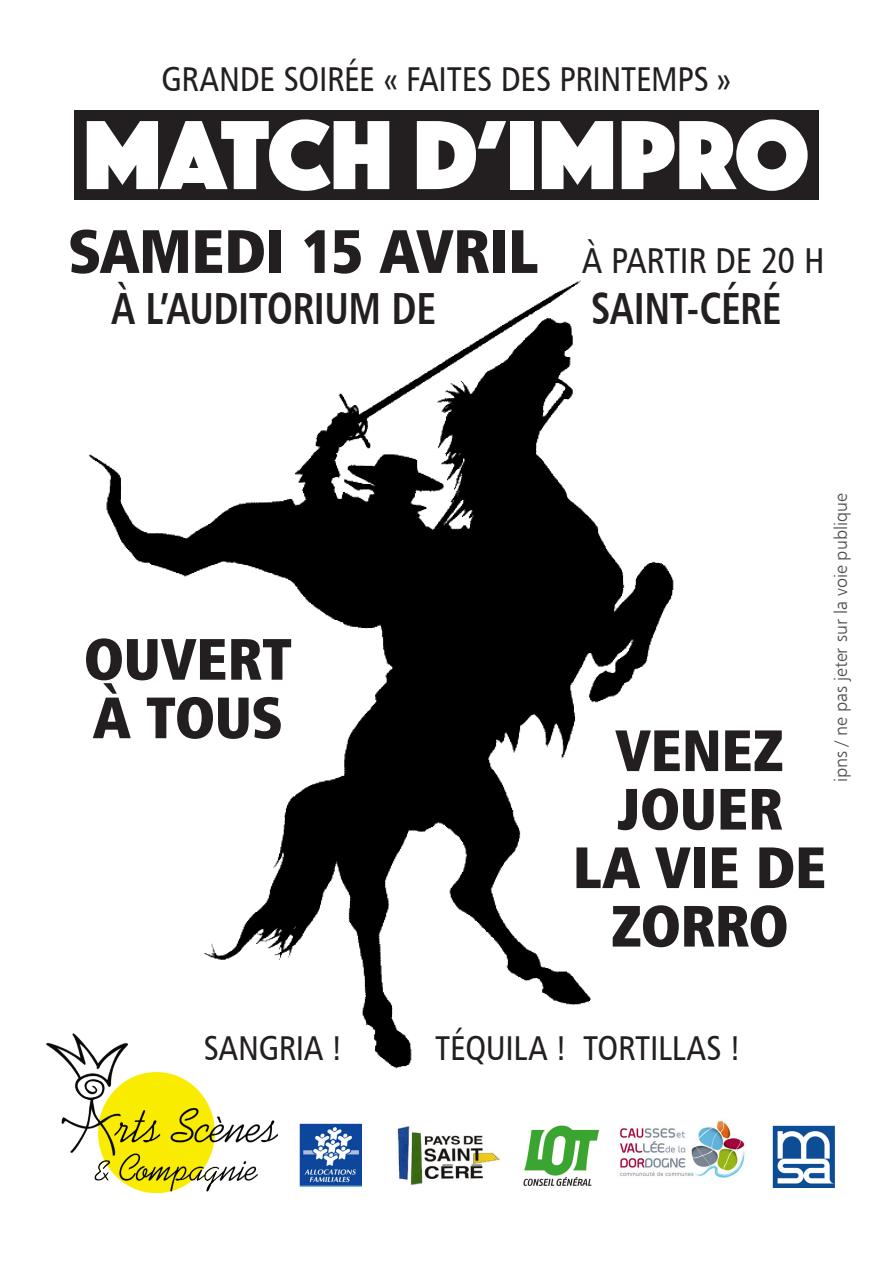
<style>
.page{position:relative;width:893px;height:1263px;background:#fff}
.page>*{position:absolute;margin:0;border:0;box-sizing:border-box;transform-origin:0 0}
.t1{font:102px "Phosphate Solid";color:#fff}
.t2{font:61.5px "Humanist 777 BT Extra Black Cond B";letter-spacing:-.01em;color:#231f20}
.t3{font:58.5px/58.5px "Humanist 777 BT Extra Black Cond B";letter-spacing:-.01em;color:#231f20}
.t4{font:45px "Humanist 777 BT Bold Condensed B";letter-spacing:-.01em;color:#231f20;scale:.9 1}
.t5{font:34.5px "Humanist 777 BT Roman Condensed B";letter-spacing:-.005em;color:#231f20}
.t6{font:18px "Humanist 777 BT Light B";color:#4b4c4d}
.s1{font-family:"Humanist 777 BT Roman Condensed B";font-size:36px}
</style>
<div class="page">
<img style="left:88px;top:280px;width:586px;height:789px">
<div style="left:74px;top:111px;width:745px;height:89px;background:#231f20"></div>
<img style="left:619px;top:1119px;width:126px;height:59px">
<img style="left:523px;top:1125px;width:76px;height:61px">
<img style="left:300px;top:1123px;width:61px;height:63px">
<img style="left:772px;top:1125px;width:63px;height:63px">
<img style="left:397px;top:1125px;width:104px;height:60px">
<img style="left:47px;top:1033px;width:234px;height:161px">
<p class="t5" style="left:161px;top:57px;width:571px">GRANDE SOIRÉE « FAITES DES PRINTEMPS »</p>
<p class="t1" style="left:83px;top:82px;width:728px">MATCH D’IMPRO</p>
<p class="t2" style="left:68px;top:212px;width:758px">SAMEDI 15 AVRIL <span class="s1">À PARTIR DE 20 H</span></p>
<p class="t4" style="left:111px;top:280px;width:362px">À L’AUDITORIUM DE</p>
<p class="t4" style="left:591px;top:280px;width:213px">SAINT-CÉRÉ</p>
<p class="t3" style="left:84px;top:628px;width:210px">OUVERT</p>
<p class="t3" style="left:94px;top:687px;width:191px">À TOUS</p>
<p class="t3" style="left:615px;top:720px;width:170px">VENEZ<br>JOUER</p>
<p class="t3" style="left:573px;top:837px;width:255px;text-align:center">LA VIE DE<br>ZORRO</p>
<p class="t6" style="left:830px;top:782px;width:291px;rotate:-90deg">ipns / ne pas jeter sur la voie publique</p>
<p class="t5" style="left:204px;top:1026px;width:140px">SANGRIA !</p>
<p class="t5" style="left:435px;top:1026px;width:306px">TÉQUILA ! TORTILLAS !</p>
</div>
